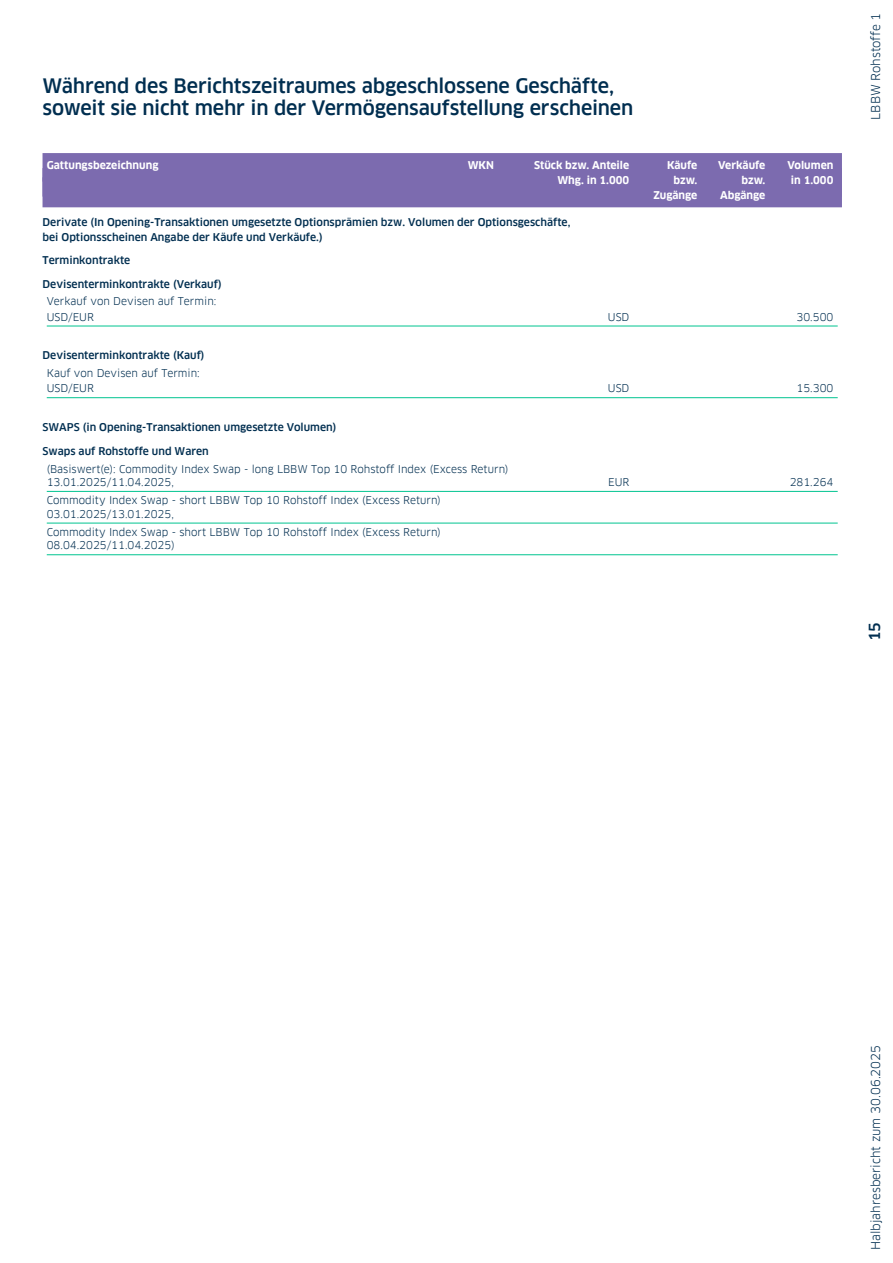
<style>
.page{position:relative;width:893px;height:1263px;background:#fff}
.page>*{position:absolute;margin:0;border:0;box-sizing:border-box;transform-origin:0 0}
.t1{font:500 19.5px/21.8px "Clanfor LBBW";letter-spacing:-.01em;color:#002e50}
.t2{font:500 15px "Clanfor LBBW";color:#002e50}
.t3{font:12px "Clanfor LBBW";color:#002e50}
._8_2_Handel_Grund{font:10.5px/13.5px "Clanfor LBBW";color:#002e50}
._7_1_Tabelle_H2{font:500 10.5px/15px "Clanfor LBBW";color:#002e50}
._8_1_Tabellenkopf_1{font:700 10.5px "Clanfor LBBW";color:#fff}
._7_2_Tabellengrund_neu{font:10.5px "Clanfor LBBW";color:#002e50}
._8_1_Tabellenkopf_2{font:700 10.5px "Clanfor LBBW";color:#fff}
._8_1_Tabellenkopf_3{font:700 10.5px "Clanfor LBBW";color:#fff}
</style>
<div class="page">
<div style="left:43px;top:153px;width:799px;height:29px;background:#7c6baf"></div>
<div style="left:43px;top:177px;width:799px;height:30px;background:#7c6baf"></div>
<hr style="left:47px;top:326px;width:791px;height:1px;background:#00c490">
<hr style="left:47px;top:397px;width:791px;height:1px;background:#00c490">
<hr style="left:47px;top:491px;width:791px;height:1px;background:#00c490">
<hr style="left:47px;top:523px;width:791px;height:1px;background:#00c490">
<hr style="left:47px;top:554px;width:791px;height:1px;background:#00c490">
<h1 class="t1" style="left:43px;top:75px;width:592px">Während des Berichtszeitraumes abgeschlossene Geschäfte, soweit sie nicht mehr in der Vermögensaufstellung erscheinen</h1>
<p class="_8_1_Tabellenkopf_1" style="left:47px;top:159px;width:113px">Gattungsbezeichnung</p>
<p class="_8_1_Tabellenkopf_1" style="left:468px;top:159px;width:28px">WKN</p>
<p class="_8_1_Tabellenkopf_1" style="left:534px;top:159px;width:97px">Stück bzw. Anteile</p>
<p class="_8_1_Tabellenkopf_1" style="left:667px;top:159px;width:32px">Käufe</p>
<p class="_8_1_Tabellenkopf_1" style="left:718px;top:159px;width:49px">Verkäufe</p>
<p class="_8_1_Tabellenkopf_1" style="left:787px;top:159px;width:47px">Volumen</p>
<p class="_8_1_Tabellenkopf_2" style="left:557px;top:174px;width:73px">Whg. in 1.000</p>
<p class="_8_1_Tabellenkopf_2" style="left:673px;top:174px;width:25px">bzw.</p>
<p class="_8_1_Tabellenkopf_2" style="left:741px;top:174px;width:25px">bzw.</p>
<p class="_8_1_Tabellenkopf_2" style="left:791px;top:174px;width:44px">in 1.000</p>
<p class="_8_1_Tabellenkopf_3" style="left:653px;top:189px;width:45px">Zugänge</p>
<p class="_8_1_Tabellenkopf_3" style="left:720px;top:189px;width:47px">Abgänge</p>
<p class="_7_1_Tabelle_H2" style="left:43px;top:214px;width:529px">Derivate (In Opening-Transaktionen umgesetzte Optionsprämien bzw. Volumen der Optionsgeschäfte, bei Optionsscheinen Angabe der Käufe und Verkäufe.)</p>
<p class="_7_1_Tabelle_H2" style="left:43px;top:253px;width:89px">Terminkontrakte</p>
<p class="_7_1_Tabelle_H2" style="left:43px;top:276px;width:181px">Devisenterminkontrakte (Verkauf)</p>
<p class="_7_2_Tabellengrund_neu" style="left:47px;top:295px;width:171px">Verkauf von Devisen auf Termin:</p>
<p class="_8_2_Handel_Grund" style="left:47px;top:310px;width:49px">USD/EUR</p>
<p class="_8_2_Handel_Grund" style="left:608px;top:310px;width:23px">USD</p>
<p class="_8_2_Handel_Grund" style="left:797px;top:310px;width:38px">30.500</p>
<p class="_7_1_Tabelle_H2" style="left:43px;top:348px;width:164px">Devisenterminkontrakte (Kauf)</p>
<p class="_7_2_Tabellengrund_neu" style="left:47px;top:366px;width:155px">Kauf von Devisen auf Termin:</p>
<p class="_8_2_Handel_Grund" style="left:47px;top:382px;width:49px">USD/EUR</p>
<p class="_8_2_Handel_Grund" style="left:608px;top:382px;width:23px">USD</p>
<p class="_8_2_Handel_Grund" style="left:797px;top:382px;width:38px">15.300</p>
<p class="_7_1_Tabelle_H2" style="left:43px;top:420px;width:295px">SWAPS (in Opening-Transaktionen umgesetzte Volumen)</p>
<p class="_7_1_Tabelle_H2" style="left:43px;top:443px;width:168px">Swaps auf Rohstoffe und Waren</p>
<p class="_8_2_Handel_Grund" style="left:47px;top:462px;width:463px">(Basiswert(e): Commodity Index Swap - long LBBW Top 10 Rohstoff Index (Excess Return)<br>13.01.2025/11.04.2025,</p>
<p class="_8_2_Handel_Grund" style="left:608px;top:475px;width:23px">EUR</p>
<p class="_8_2_Handel_Grund" style="left:790px;top:475px;width:45px">281.264</p>
<p class="_8_2_Handel_Grund" style="left:47px;top:494px;width:396px">Commodity Index Swap - short LBBW Top 10 Rohstoff Index (Excess Return)<br>03.01.2025/13.01.2025,</p>
<p class="_8_2_Handel_Grund" style="left:47px;top:525px;width:396px">Commodity Index Swap - short LBBW Top 10 Rohstoff Index (Excess Return)<br>08.04.2025/11.04.2025)</p>
<p class="t3" style="left:869px;top:120px;width:108px;rotate:-90deg">LBBW Rohstoffe 1</p>
<h2 class="t2" style="left:866px;top:641px;width:21px;rotate:-90deg">15</h2>
<p class="t3" style="left:869px;top:1250px;width:207px;rotate:-90deg">Halbjahresbericht zum 30.06.2025</p>
</div>
